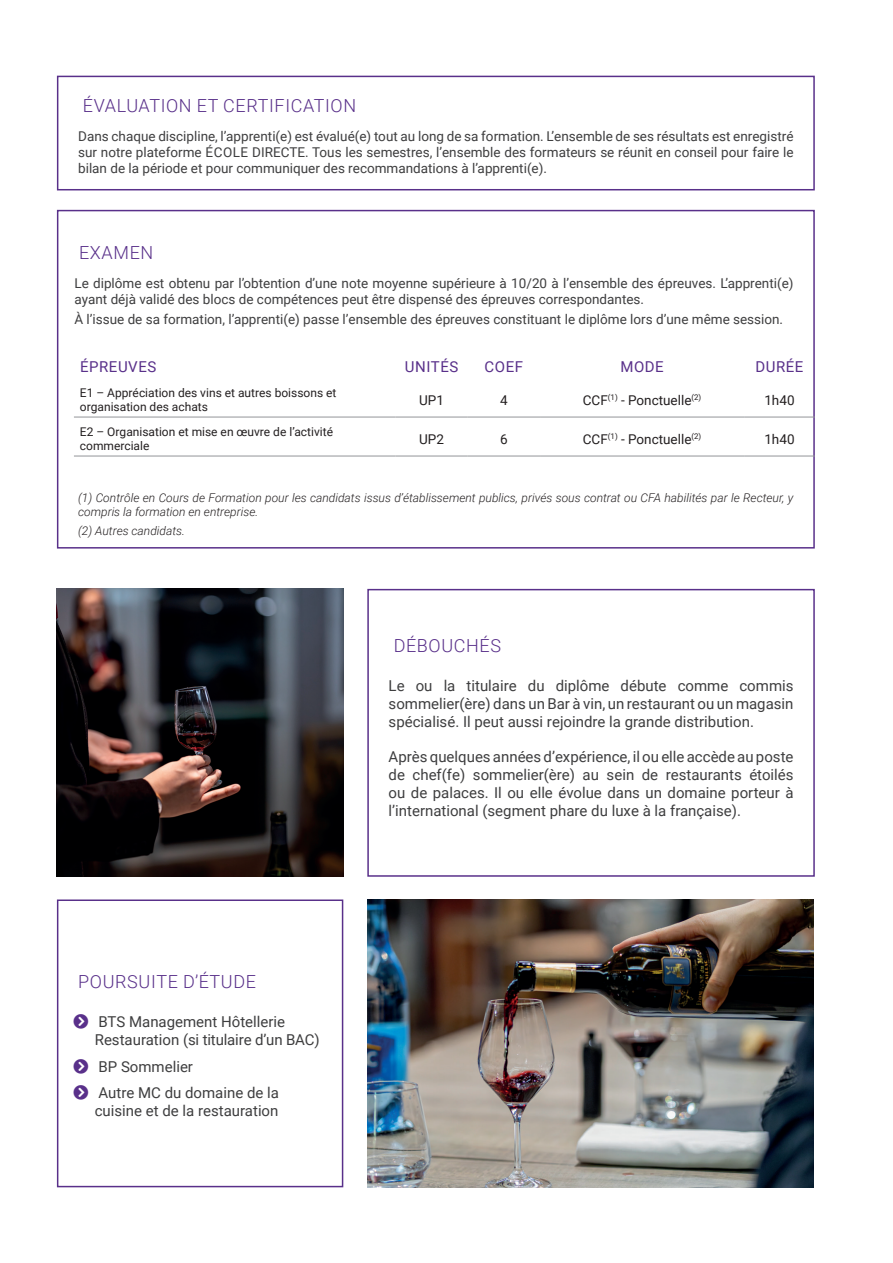
<style>
.page{position:relative;width:893px;height:1263px;background:#fff}
.page>*{position:absolute;margin:0;border:0;box-sizing:border-box;transform-origin:0 0}
.t1{font:300 18px "Roboto";letter-spacing:.035em;color:#59308a}
.t2{font:15px/18px "Roboto";color:#3e3e3f}
.t3{font:15px "Roboto";letter-spacing:.035em;color:#59308a}
.t4{font:13.5px/16.2px "Roboto";color:#3e3e3f;text-align:justify}
.t5{font:13.5px "Roboto";color:#231f20}
.t6{font:italic 300 12px/14.4px "Roboto";color:#231f20}
.t7{font:12px/14.4px "Roboto";color:#231f20}
</style>
<div class="page">
<div style="left:57px;top:899px;width:286px;height:288px;background:#fff;border:2px solid #59308a"></div>
<div style="left:367px;top:589px;width:448px;height:288px;background:#fff;border:2px solid #59308a"></div>
<div style="left:57px;top:76px;width:758px;height:114px;background:#fff;border:2px solid #59308a"></div>
<div style="left:57px;top:210px;width:758px;height:339px;background:#fff;border:2px solid #59308a"></div>
<hr style="left:74px;top:417px;width:321px;height:1px;background:#939598">
<hr style="left:395px;top:417px;width:73px;height:1px;background:#939598">
<hr style="left:468px;top:417px;width:72px;height:1px;background:#939598">
<hr style="left:540px;top:417px;width:204px;height:1px;background:#939598">
<hr style="left:744px;top:417px;width:71px;height:1px;background:#939598">
<hr style="left:74px;top:456px;width:321px;height:1px;background:#939598">
<hr style="left:395px;top:456px;width:73px;height:1px;background:#939598">
<hr style="left:468px;top:456px;width:72px;height:1px;background:#939598">
<hr style="left:540px;top:456px;width:204px;height:1px;background:#939598">
<hr style="left:744px;top:456px;width:71px;height:1px;background:#939598">
<img style="left:367px;top:899px;width:447px;height:288px">
<img style="left:57px;top:588px;width:286px;height:289px">
<h1 class="t1" style="left:83px;top:93px;width:275px">ÉVALUATION ET CERTIFICATION</h1>
<p class="t4" style="left:78px;top:127px;width:717px">Dans chaque discipline, l’apprenti(e) est évalué(e) tout au long de sa formation. L’ensemble de ses résultats est enregistré sur notre plateforme ÉCOLE DIRECTE. Tous les semestres, l’ensemble des formateurs se réunit en conseil pour faire le bilan de la période et pour communiquer des recommandations à l’apprenti(e).</p>
<h1 class="t1" style="left:79px;top:240px;width:76px">EXAMEN</h1>
<p class="t4" style="left:74px;top:274px;width:721px">Le diplôme est obtenu par l’obtention d’une note moyenne supérieure à 10/20 à l’ensemble des épreuves. L’apprenti(e) ayant déjà validé des blocs de compétences peut être dispensé des épreuves correspondantes.</p>
<p class="t4" style="left:74px;top:311px;width:710px">À l’issue de sa formation, l’apprenti(e) passe l’ensemble des épreuves constituant le diplôme lors d’une même session.</p>
<p class="t3" style="left:80px;top:356px;width:78px">ÉPREUVES</p>
<p class="t3" style="left:405px;top:356px;width:55px">UNITÉS</p>
<p class="t3" style="left:485px;top:356px;width:40px">COEF</p>
<p class="t3" style="left:620px;top:356px;width:45px">MODE</p>
<p class="t3" style="left:755px;top:356px;width:49px">DURÉE</p>
<p class="t7" style="left:80px;top:385px;width:258px">E1 – Appréciation des vins et autres boissons et organisation des achats</p>
<p class="t5" style="left:419px;top:390px;width:26px">UP1</p>
<p class="t5" style="left:500px;top:390px;width:9px">4</p>
<p class="t5" style="left:583px;top:390px;width:120px">CCF<sup>(1)</sup> - Ponctuelle<sup>(2)</sup></p>
<p class="t5" style="left:764px;top:390px;width:32px">1h40</p>
<p class="t7" style="left:80px;top:424px;width:255px">E2 – Organisation et mise en œuvre de l’activité commerciale</p>
<p class="t5" style="left:419px;top:429px;width:26px">UP2</p>
<p class="t5" style="left:500px;top:429px;width:9px">6</p>
<p class="t5" style="left:583px;top:429px;width:120px">CCF<sup>(1)</sup> - Ponctuelle<sup>(2)</sup></p>
<p class="t5" style="left:764px;top:429px;width:32px">1h40</p>
<p class="t6" style="left:78px;top:490px;width:717px">(1) Contrôle en Cours de Formation pour les candidats issus d’établissement publics, privés sous contrat ou CFA habilités par le Recteur, y compris la formation en entreprise.</p>
<p class="t6" style="left:78px;top:523px;width:108px">(2) Autres candidats.</p>
<h1 class="t1" style="left:78px;top:969px;width:179px">POURSUITE D’ÉTUDE</h1>
<p class="t2" style="left:95px;top:1012px;width:226px">BTS Management Hôtellerie<br>Restauration (si titulaire d’un BAC)</p>
<p class="t2" style="left:99px;top:1053px;width:182px;line-height:26.5px">BP Sommelier<br>Autre MC du domaine de la</p>
<p class="t2" style="left:95px;top:1101px;width:185px">cuisine et de la restauration</p>
<h1 class="t1" style="left:394px;top:633px;width:109px">DÉBOUCHÉS</h1>
<p class="t2" style="left:389px;top:676px;width:406px;text-align:justify">Le ou la titulaire du diplôme débute comme commis sommelier(ère) dans un Bar à vin, un restaurant ou un magasin spécialisé. Il peut aussi rejoindre la grande distribution.</p>
<p class="t2" style="left:389px;top:747px;width:406px;text-align:justify">Après quelques années d’expérience, il ou elle accède au poste de chef(fe) sommelier(ère) au sein de restaurants étoilés ou de palaces. Il ou elle évolue dans un domaine porteur à l’international (segment phare du luxe à la française).</p>
</div>
